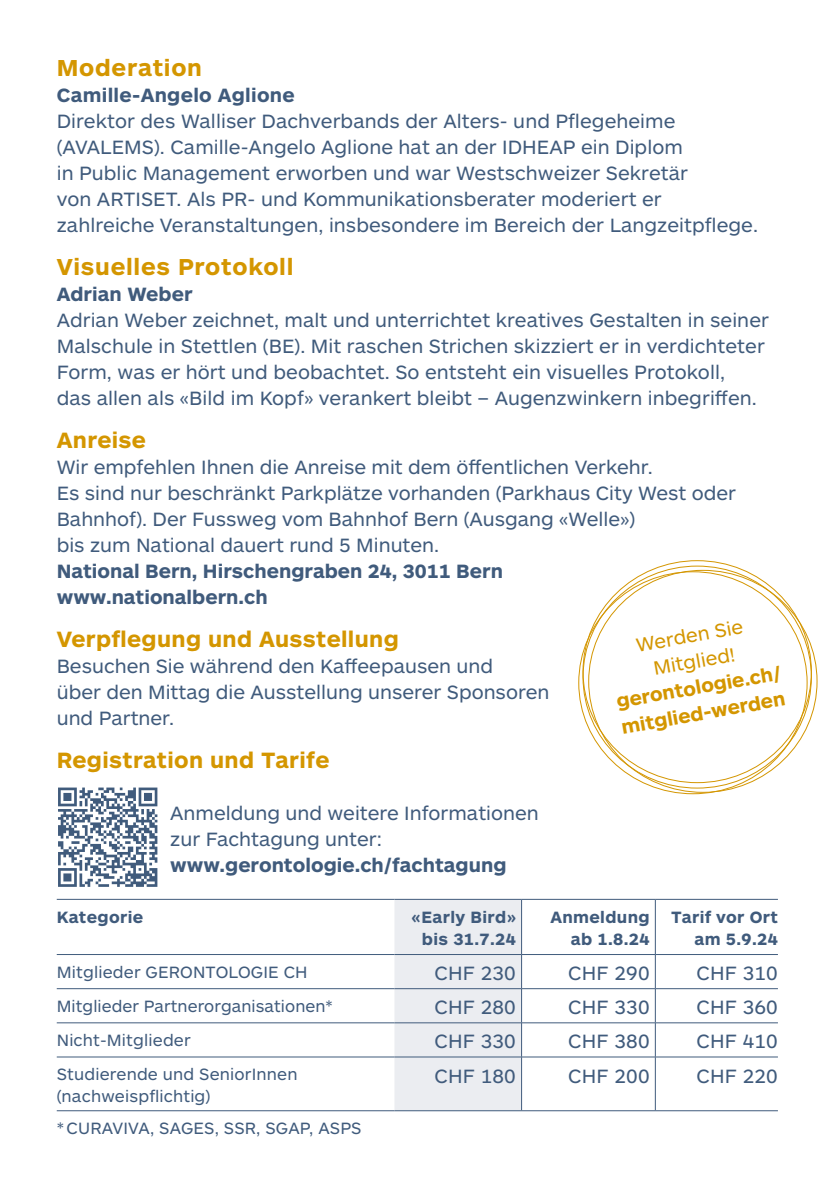
<style>
.page{position:relative;width:840px;height:1191px;background:#fff}
.page>*{position:absolute;margin:0;border:0;box-sizing:border-box;transform-origin:0 0}
.t1{font:700 24px "ARS Maquette Pro";letter-spacing:.03em;color:#d49600}
.t2{font:700 23px "ARS Maquette Pro";letter-spacing:.015em;color:#d49600}
.t3{font:20px/26px "ARS Maquette Pro";letter-spacing:.005em;color:#405b7c}
.t4{font:700 20px/26px "ARS Maquette Pro";color:#405b7c}
.t5{font:700 20px/26px "ARS Maquette Pro";color:#d49600}
.t6{font:20px/26px "ARS Maquette Pro";color:#d49600;text-align:center}
.t7{font:17px/22px "ARS Maquette Pro";letter-spacing:.01em;color:#405b7c}
.t8{font:700 17px/22px "ARS Maquette Pro";letter-spacing:.02em;color:#405b7c;text-align:right}
</style>
<div class="page">
<div style="left:394px;top:900px;width:127px;height:210px;background:#ebedf1"></div>
<hr style="left:521px;top:899px;width:1px;height:55px;background:#405b7c">
<hr style="left:654px;top:899px;width:1px;height:55px;background:#405b7c">
<hr style="left:521px;top:954px;width:1px;height:34px;background:#405b7c">
<hr style="left:654px;top:954px;width:1px;height:34px;background:#405b7c">
<hr style="left:521px;top:989px;width:1px;height:33px;background:#405b7c">
<hr style="left:654px;top:989px;width:1px;height:33px;background:#405b7c">
<hr style="left:521px;top:1023px;width:1px;height:33px;background:#405b7c">
<hr style="left:654px;top:1023px;width:1px;height:33px;background:#405b7c">
<hr style="left:521px;top:1057px;width:1px;height:53px;background:#405b7c">
<hr style="left:654px;top:1057px;width:1px;height:53px;background:#405b7c">
<hr style="left:57px;top:899px;width:337px;height:1px;background:#405b7c">
<hr style="left:394px;top:899px;width:127px;height:1px;background:#405b7c">
<hr style="left:521px;top:899px;width:134px;height:1px;background:#405b7c">
<hr style="left:655px;top:899px;width:122px;height:1px;background:#405b7c">
<hr style="left:57px;top:954px;width:337px;height:1px;background:#405b7c">
<hr style="left:394px;top:954px;width:127px;height:1px;background:#405b7c">
<hr style="left:521px;top:954px;width:134px;height:1px;background:#405b7c">
<hr style="left:655px;top:954px;width:122px;height:1px;background:#405b7c">
<hr style="left:57px;top:988px;width:337px;height:1px;background:#405b7c">
<hr style="left:394px;top:988px;width:127px;height:1px;background:#405b7c">
<hr style="left:521px;top:988px;width:134px;height:1px;background:#405b7c">
<hr style="left:655px;top:988px;width:122px;height:1px;background:#405b7c">
<hr style="left:57px;top:1022px;width:337px;height:1px;background:#405b7c">
<hr style="left:394px;top:1022px;width:127px;height:1px;background:#405b7c">
<hr style="left:521px;top:1022px;width:134px;height:1px;background:#405b7c">
<hr style="left:655px;top:1022px;width:122px;height:1px;background:#405b7c">
<hr style="left:57px;top:1056px;width:337px;height:1px;background:#405b7c">
<hr style="left:394px;top:1056px;width:127px;height:1px;background:#405b7c">
<hr style="left:521px;top:1056px;width:134px;height:1px;background:#405b7c">
<hr style="left:655px;top:1056px;width:122px;height:1px;background:#405b7c">
<hr style="left:57px;top:1110px;width:337px;height:1px;background:#405b7c">
<hr style="left:394px;top:1110px;width:127px;height:1px;background:#405b7c">
<hr style="left:521px;top:1110px;width:134px;height:1px;background:#405b7c">
<hr style="left:655px;top:1110px;width:122px;height:1px;background:#405b7c">
<svg style="left:58px;top:787px;width:99px;height:100px"></svg>
<p class="t1" style="left:57px;top:52px;width:147px">Moderation</p>
<p class="t4" style="left:57px;top:81px;width:239px">Camille-Angelo Aglione</p>
<p class="t3" style="left:57px;top:107px;width:702px">Direktor des Walliser Dachverbands der Alters- und Pflegeheime (AVALEMS). Camille-Angelo Aglione hat an der IDHEAP ein Diplom<br>in Public Management erworben und war Westschweizer Sekretär<br>von ARTISET. Als PR- und Kommunikationsberater moderiert er zahlreiche Veranstaltungen, insbesondere im Bereich der Langzeitpflege.</p>
<p class="t1" style="left:57px;top:251px;width:238px">Visuelles Protokoll</p>
<p class="t4" style="left:57px;top:280px;width:137px">Adrian Weber</p>
<p class="t3" style="left:57px;top:306px;width:713px">Adrian Weber zeichnet, malt und unterrichtet kreatives Gestalten in seiner Malschule in Stettlen (BE). Mit raschen Strichen skizziert er in verdichteter Form, was er hört und beobachtet. So entsteht ein visuelles Protokoll,<br>das allen als «Bild im Kopf» verankert bleibt – Augenzwinkern inbegriffen.</p>
<p class="t2" style="left:57px;top:425px;width:91px">Anreise</p>
<p class="t3" style="left:57px;top:453px;width:680px">Wir empfehlen Ihnen die Anreise mit dem öffentlichen Verkehr.<br>Es sind nur beschränkt Parkplätze vorhanden (Parkhaus City West oder Bahnhof). Der Fussweg vom Bahnhof Bern (Ausgang «Welle»)<br>bis zum National dauert rund 5 Minuten.</p>
<p class="t4" style="left:57px;top:557px;width:447px">National Bern, Hirschengraben 24, 3011 Bern www.nationalbern.ch</p>
<p class="t2" style="left:57px;top:624px;width:343px">Verpflegung und Ausstellung</p>
<p class="t3" style="left:57px;top:652px;width:494px">Besuchen Sie während den Kaffeepausen und<br>über den Mittag die Ausstellung unserer Sponsoren und Partner.</p>
<p class="t2" style="left:57px;top:745px;width:274px">Registration und Tarife</p>
<p class="t3" style="left:170px;top:799px;width:370px">Anmeldung und weitere Informationen zur Fachtagung unter:</p>
<p class="t4" style="left:170px;top:851px;width:337px">www.gerontologie.ch/fachtagung</p>
<p class="t8" style="left:57px;top:904px;width:88px">Kategorie</p>
<p class="t8" style="left:411px;top:904px;width:106px;text-align:center">«Early Bird» bis 31.7.24</p>
<p class="t8" style="left:550px;top:904px;width:101px">Anmeldung ab 1.8.24</p>
<p class="t8" style="left:670px;top:904px;width:108px">Tarif vor Ort am 5.9.24</p>
<p class="t7" style="left:57px;top:960px;width:252px">Mitglieder GERONTOLOGIE CH</p>
<p class="t3" style="left:434px;top:959px;width:83px">CHF 230</p>
<p class="t3" style="left:568px;top:959px;width:83px">CHF 290</p>
<p class="t3" style="left:696px;top:959px;width:83px">CHF 310</p>
<p class="t7" style="left:57px;top:994px;width:277px">Mitglieder Partnerorganisationen*</p>
<p class="t3" style="left:434px;top:993px;width:83px">CHF 280</p>
<p class="t3" style="left:568px;top:993px;width:83px">CHF 330</p>
<p class="t3" style="left:696px;top:993px;width:83px">CHF 360</p>
<p class="t7" style="left:57px;top:1028px;width:135px">Nicht-Mitglieder</p>
<p class="t3" style="left:434px;top:1027px;width:83px">CHF 330</p>
<p class="t3" style="left:568px;top:1027px;width:83px">CHF 380</p>
<p class="t3" style="left:696px;top:1027px;width:83px">CHF 410</p>
<p class="t7" style="left:57px;top:1062px;width:242px">Studierende und SeniorInnen (nachweispflichtig)</p>
<p class="t3" style="left:434px;top:1061px;width:83px">CHF 180</p>
<p class="t3" style="left:568px;top:1061px;width:83px">CHF 200</p>
<p class="t3" style="left:696px;top:1061px;width:83px">CHF 220</p>
<p class="t6" style="left:633px;top:631px;width:110px;rotate:-10deg">Werden Sie<br>Mitglied!</p>
<p class="t5" style="left:613px;top:687px;width:168px;rotate:-10deg">gerontologie.ch/ mitglied-werden</p>
<p class="t7" style="left:57px;top:1116px;width:306px">*CURAVIVA, SAGES, SSR, SGAP, ASPS</p>
</div>
